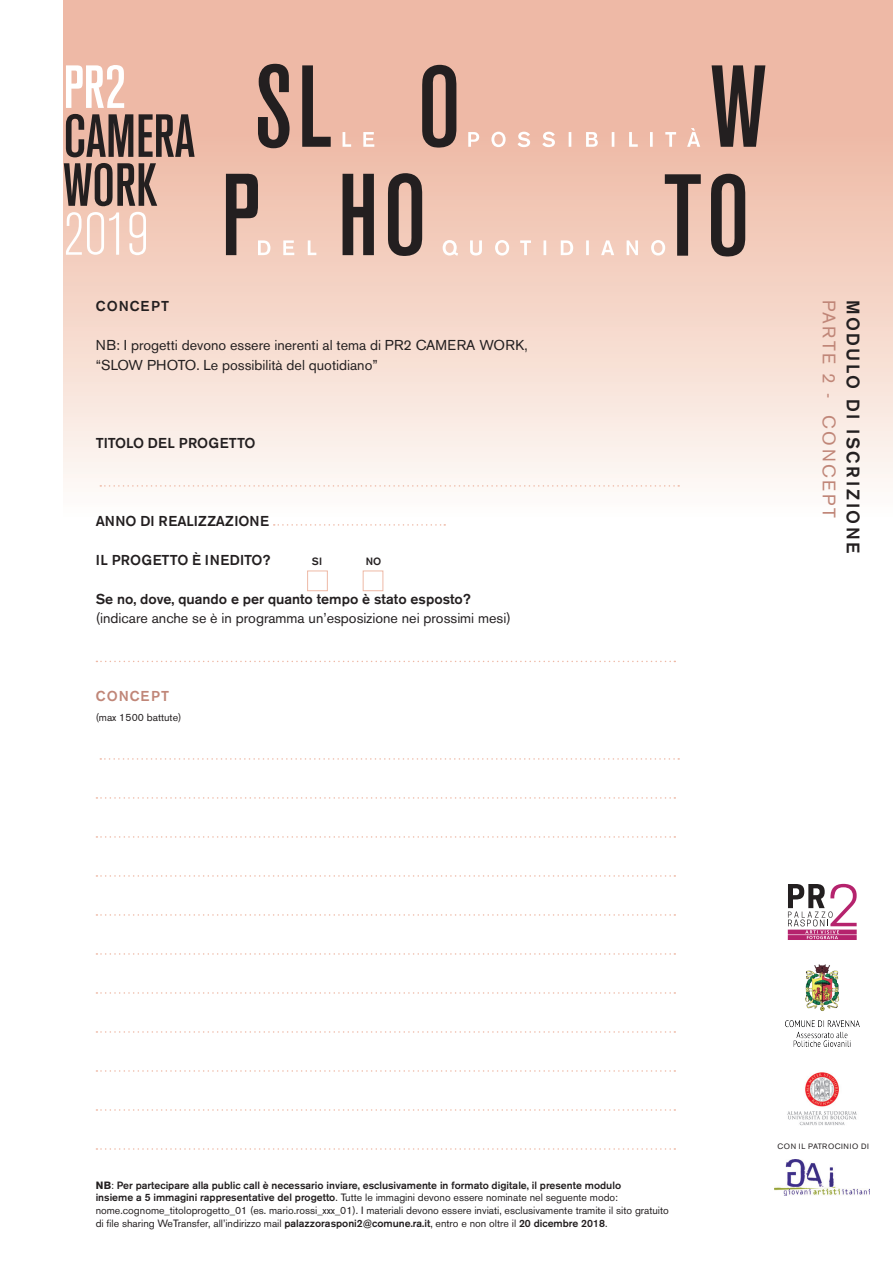
<style>
.page{position:relative;width:893px;height:1263px;background:#fff}
.page>*{position:absolute;margin:0;border:0;box-sizing:border-box;transform-origin:0 0}
.t1{font:500 18px "Akzidenz Grotesk BE";letter-spacing:.13em;color:#231f20}
.t2{font:18px "Akzidenz Grotesk BE";letter-spacing:.14em;color:#c08678}
.t3{font:14.25px "Akzidenz Grotesk BE";color:#231f20}
.t4{font:500 14.25px "Akzidenz Grotesk BE";color:#231f20}
.t5{font:500 14.25px "Akzidenz Grotesk BE";letter-spacing:.02em;color:#231f20}
.t6{font:500 14.25px "Akzidenz Grotesk BE";letter-spacing:.07em;color:#231f20}
.t7{font:500 14.25px "Akzidenz Grotesk BE";letter-spacing:.07em;color:#c08678}
.t8{font:10.5px/12.6px "Akzidenz Grotesk BE";color:#231f20}
.t9{font:500 10.5px "Akzidenz Grotesk BE";color:#231f20}
.t10{font:7.65px "Akzidenz Grotesk BE";letter-spacing:.07em;color:#231f20}
.s1{font-weight:700}
.s2{font-weight:400}
.s3{font-weight:500}
</style>
<div class="page">
<svg style="left:64px;top:0;width:829px;height:487px;background:#f3d1c4"></svg>
<svg style="left:258px;top:64px;width:73px;height:84px;background:#97776c"></svg>
<svg style="left:343px;top:173px;width:79px;height:83px;background:#7f6a63"></svg>
<svg style="left:422px;top:65px;width:34px;height:83px;background:#6c5750"></svg>
<svg style="left:712px;top:65px;width:53px;height:82px;background:#735c55"></svg>
<svg style="left:343px;top:132px;width:31px;height:15px"></svg>
<svg style="left:468px;top:128px;width:232px;height:19px;background:#f1c6b7"></svg>
<svg style="left:226px;top:173px;width:90px;height:82px;background:#c7a699"></svg>
<svg style="left:443px;top:174px;width:302px;height:83px;background:#d9b5a6"></svg>
<svg style="left:66px;top:212px;width:80px;height:43px"></svg>
<svg style="left:64px;top:163px;width:93px;height:43px;background:#7f6860"></svg>
<svg style="left:66px;top:114px;width:129px;height:43px;background:#80665e"></svg>
<svg style="left:66px;top:65px;width:58px;height:43px"></svg>
<svg style="left:100px;top:485px;width:579px;height:2px"></svg>
<svg style="left:274px;top:524px;width:171px;height:2px"></svg>
<svg style="left:96px;top:661px;width:579px;height:1px"></svg>
<svg style="left:100px;top:758px;width:579px;height:2px"></svg>
<svg style="left:96px;top:797px;width:579px;height:2px"></svg>
<svg style="left:96px;top:836px;width:579px;height:2px"></svg>
<svg style="left:96px;top:875px;width:579px;height:2px"></svg>
<svg style="left:96px;top:914px;width:579px;height:2px"></svg>
<svg style="left:96px;top:953px;width:579px;height:2px"></svg>
<svg style="left:96px;top:992px;width:579px;height:2px"></svg>
<svg style="left:96px;top:1031px;width:579px;height:2px"></svg>
<svg style="left:96px;top:1070px;width:579px;height:2px"></svg>
<svg style="left:96px;top:1109px;width:579px;height:2px"></svg>
<svg style="left:96px;top:1148px;width:579px;height:2px"></svg>
<div style="left:307px;top:571px;width:21px;height:20px;border:1px solid #eeb9a6"></div>
<div style="left:363px;top:571px;width:20px;height:20px;border:1px solid #eeb9a6"></div>
<img style="left:787px;top:1072px;width:70px;height:54px">
<img style="left:775px;top:1159px;width:94px;height:36px">
<svg style="left:788px;top:884px;width:69px;height:56px"></svg>
<img style="left:785px;top:964px;width:74px;height:82px">
<p class="t6" style="left:96px;top:297px;width:75px">CONCEPT</p>
<p class="t3" style="left:96px;top:337px;width:434px">NB: I progetti devono essere inerenti al tema di PR2 CAMERA WORK,</p>
<p class="t3" style="left:96px;top:356px;width:284px">“SLOW PHOTO. Le possibilità del quotidiano”</p>
<p class="t4" style="left:96px;top:434px;width:161px">TITOLO DEL PROGETTO</p>
<p class="t4" style="left:96px;top:512px;width:175px">ANNO DI REALIZZAZIONE</p>
<p class="t5" style="left:96px;top:551px;width:176px">IL PROGETTO È INEDITO?</p>
<p class="t9" style="left:312px;top:554px;width:12px">SI</p>
<p class="t9" style="left:366px;top:554px;width:17px">NO</p>
<p class="t4" style="left:96px;top:590px;width:377px">Se no, dove, quando e per quanto tempo è stato esposto?</p>
<p class="t3" style="left:96px;top:610px;width:417px">(indicare anche se è in programma un’esposizione nei prossimi mesi)</p>
<p class="t7" style="left:96px;top:687px;width:75px">CONCEPT</p>
<p class="t8" style="left:96px;top:711px;width:87px">(max 1500 battute)</p>
<p class="t2" style="left:840px;top:300px;width:219px;rotate:90deg">PARTE 2 - CONCEPT</p>
<p class="t1" style="left:864px;top:300px;width:255px;rotate:90deg">MODULO DI ISCRIZIONE</p>
<p class="t9" style="left:96px;top:1178px;width:527px"><span class="s1">NB</span><span class="s2">:</span> Per partecipare alla public call è necessario inviare, esclusivamente in formato digitale, il presente modulo</p>
<p class="t8" style="left:96px;top:1191px;width:524px"><span class="s3">insieme a 5 immagini rappresentative del progetto</span>. Tutte le immagini devono essere nominate nel seguente modo:</p>
<p class="t8" style="left:96px;top:1204px;width:575px">nome.cognome_titoloprogetto_01 (es. mario.rossi_xxx_01). I materiali devono essere inviati, esclusivamente tramite il sito gratuito di file sharing WeTransfer, all’indirizzo mail <span class="s3">palazzorasponi2@comune.ra.it</span>, entro e non oltre il <span class="s3">20 dicembre 2018</span>.</p>
<p class="t10" style="left:777px;top:1142px;width:93px">CON IL PATROCINIO DI</p>
</div>
